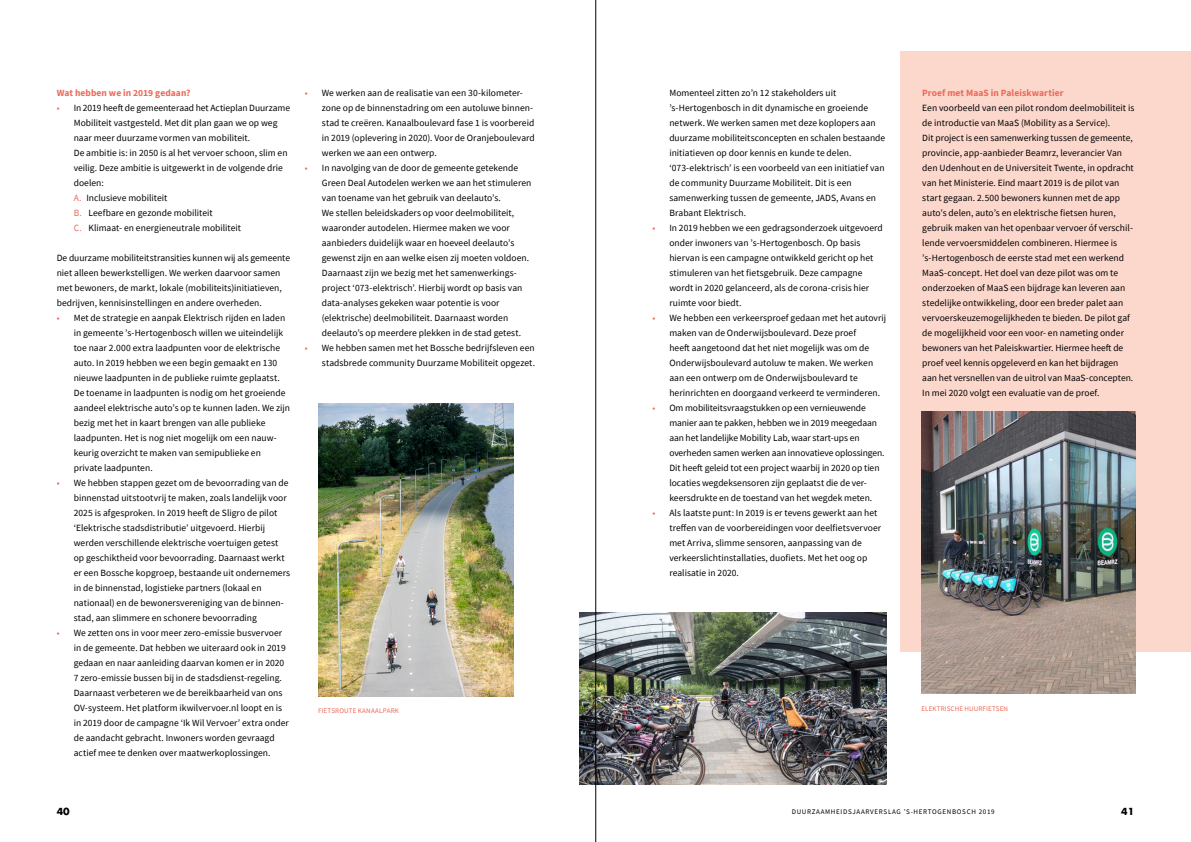
<style>
.page{position:relative;width:1191px;height:842px;background:#fff}
.page>*{position:absolute;margin:0;border:0;box-sizing:border-box;transform-origin:0 0}
.t1{font:9.5px/15px "Source Sans Pro";letter-spacing:.005em;color:#000}
.t2{font:700 9.5px "Source Sans Pro";letter-spacing:.01em;color:#ed6a59}
.t3{font:700 9.5px "Futura Std";color:#000}
.t4{font:7px "Source Sans Pro";letter-spacing:.1em;color:#000}
.t5{font:7px "Source Sans Pro";letter-spacing:.015em;color:#ed6a59}
.s1{color:#ed6a59}
</style>
<div class="page">
<div style="left:900px;top:51px;width:291px;height:600px;background:#fbd7cc"></div>
<img style="left:921px;top:411px;width:214px;height:282px">
<img style="left:318px;top:404px;width:195px;height:292px">
<img style="left:579px;top:612px;width:307px;height:173px">
<hr style="left:595px;top:0;width:1px;height:842px;background:#000">
<p class="t2" style="left:57px;top:86px;width:135px">Wat hebben we in 2019 gedaan?</p>
<p class="t1" style="left:74px;top:100px;width:218px;text-indent:-17px"><span class="s1">•</span> In 2019 heeft de gemeenteraad het Actieplan Duurzame Mobiliteit vastgesteld. Met dit plan gaan we op weg naar meer duurzame vormen van mobiliteit.<br>De ambitie is: in 2050 is al het vervoer schoon, slim en veilig. Deze ambitie is uitgewerkt in de volgende drie doelen:<br><span class="s1">A.</span> Inclusieve mobiliteit<br><span class="s1">B.</span> Leefbare en gezonde mobiliteit<br><span class="s1">C.</span> Klimaat- en energieneutrale mobiliteit</p>
<p class="t1" style="left:57px;top:250px;width:235px">De duurzame mobiliteitstransities kunnen wij als gemeente niet alleen bewerkstelligen. We werken daarvoor samen met bewoners, de markt, lokale (mobiliteits)initiatieven, bedrijven, kennisinstellingen en andere overheden.</p>
<p class="t1" style="left:74px;top:310px;width:218px;text-indent:-17px"><span class="s1">•</span> Met de strategie en aanpak Elektrisch rijden en laden in gemeente ’s-Hertogenbosch willen we uiteindelijk toe naar 2.000 extra laadpunten voor de elektrische auto. In 2019 hebben we een begin gemaakt en 130 nieuwe laadpunten in de publieke ruimte geplaatst.<br>De toename in laadpunten is nodig om het groeiende aandeel elektrische auto’s op te kunnen laden. We zijn bezig met het in kaart brengen van alle publieke laadpunten. Het is nog niet mogelijk om een nauw&shy;keurig overzicht te maken van semipublieke en private laadpunten.</p>
<p class="t1" style="left:74px;top:475px;width:218px;text-indent:-17px"><span class="s1">•</span> We hebben stappen gezet om de bevoorrading van de binnenstad uitstootvrij te maken, zoals landelijk voor 2025 is afgesproken. In 2019 heeft de Sligro de pilot ‘Elektrische stadsdistributie’ uitgevoerd. Hierbij werden verschillende elektrische voertuigen getest op geschiktheid voor bevoorrading. Daarnaast werkt er een Bossche kopgroep, bestaande uit ondernemers in de binnenstad, logistieke partners (lokaal en nationaal) en de bewonersvereniging van de binnen&shy;stad, aan slimmere en schonere bevoorrading</p>
<p class="t1" style="left:74px;top:625px;width:217px;text-indent:-17px"><span class="s1">•</span> We zetten ons in voor meer zero-emissie busvervoer in de gemeente. Dat hebben we uiteraard ook in 2019 gedaan en naar aanleiding daarvan komen er in 2020<br>7 zero-emissie bussen bij in de stadsdienst-regeling.<br>Daarnaast verbeteren we de bereikbaarheid van ons OV-systeem. Het platform ikwilvervoer.nl loopt en is in 2019 door de campagne ‘Ik Wil Vervoer’ extra onder de aandacht gebracht. Inwoners worden gevraagd actief mee te denken over maatwerkoplossingen.</p>
<p class="t1" style="left:322px;top:85px;width:214px;text-indent:-17px"><span class="s1">•</span> We werken aan de realisatie van een 30-kilometer&shy;zone op de binnenstadring om een autoluwe binnen&shy;stad te creëren. Kanaalboulevard fase 1 is voorbereid in 2019 (oplevering in 2020). Voor de Oranjeboulevard werken we aan een ontwerp.</p>
<p class="t1" style="left:322px;top:160px;width:211px;text-indent:-17px"><span class="s1">•</span> In navolging van de door de gemeente getekende Green Deal Autodelen werken we aan het stimuleren van toename van het gebruik van deelauto’s.<br>We stellen beleidskaders op voor deelmobiliteit, waaronder autodelen. Hiermee maken we voor aanbieders duidelijk waar en hoeveel deelauto’s gewenst zijn en aan welke eisen zij moeten voldoen.<br>Daarnaast zijn we bezig met het samenwerkings&shy;project ‘073-elektrisch’. Hierbij wordt op basis van data-analyses gekeken waar potentie is voor (elektrische) deelmobiliteit. Daarnaast worden deelauto’s op meerdere plekken in de stad getest.</p>
<p class="t1" style="left:305px;top:340px;width:232px;text-align:right"><span class="s1">•</span> We hebben samen met het Bossche bedrijfsleven een stadsbrede community Duurzame Mobiliteit opgezet.</p>
<p class="t1" style="left:669px;top:85px;width:217px">Momenteel zitten zo’n 12 stakeholders uit ’s-Hertogenbosch in dit dynamische en groeiende netwerk. We werken samen met deze koplopers aan duurzame mobiliteitsconcepten en schalen bestaande initiatieven op door kennis en kunde te delen. ‘073-elektrisch’ is een voorbeeld van een initiatief van de community Duurzame Mobiliteit. Dit is een samenwerking tussen de gemeente, JADS, Avans en Brabant Elektrisch.</p>
<p class="t1" style="left:669px;top:220px;width:215px;text-indent:-17px"><span class="s1">•</span> In 2019 hebben we een gedragsonderzoek uitgevoerd onder inwoners van ’s-Hertogenbosch. Op basis hiervan is een campagne ontwikkeld gericht op het stimuleren van het fietsgebruik. Deze campagne wordt in 2020 gelanceerd, als de corona-crisis hier ruimte voor biedt.</p>
<p class="t1" style="left:669px;top:310px;width:218px;text-indent:-17px"><span class="s1">•</span> We hebben een verkeersproef gedaan met het autovrij maken van de Onderwijsboulevard. Deze proef<br>heeft aangetoond dat het niet mogelijk was om de Onderwijsboulevard autoluw te maken. We werken aan een ontwerp om de Onderwijsboulevard te herinrichten en doorgaand verkeerd te verminderen.</p>
<p class="t1" style="left:669px;top:400px;width:217px;text-indent:-17px"><span class="s1">•</span> Om mobiliteitsvraagstukken op een vernieuwende manier aan te pakken, hebben we in 2019 meegedaan aan het landelijke Mobility Lab, waar start-ups en overheden samen werken aan innovatieve oplossingen.<br>Dit heeft geleid tot een project waarbij in 2020 op tien locaties wegdeksensoren zijn geplaatst die de ver&shy;keersdrukte en de toestand van het wegdek meten.</p>
<p class="t1" style="left:669px;top:505px;width:213px;text-indent:-17px"><span class="s1">•</span> Als laatste punt: In 2019 is er tevens gewerkt aan het treffen van de voorbereidingen voor deelfietsvervoer met Arriva, slimme sensoren, aanpassing van de verkeerslichtinstallaties, duofiets. Met het oog op realisatie in 2020.</p>
<p class="t2" style="left:922px;top:86px;width:143px">Proef met MaaS in Paleiskwartier</p>
<p class="t1" style="left:922px;top:100px;width:213px">Een voorbeeld van een pilot rondom deelmobiliteit is de introductie van MaaS (Mobility as a Service).<br>Dit project is een samenwerking tussen de gemeente, provincie, app-aanbieder Beamrz, leverancier Van den Udenhout en de Universiteit Twente, in opdracht van het Ministerie. Eind maart 2019 is de pilot van start gegaan. 2.500 bewoners kunnen met de app auto’s delen, auto’s en elektrische fietsen huren, gebruik maken van het openbaar vervoer óf verschil&shy;lende vervoersmiddelen combineren. Hiermee is ’s-Hertogenbosch de eerste stad met een werkend MaaS-concept. Het doel van deze pilot was om te onderzoeken of MaaS een bijdrage kan leveren aan stedelijke ontwikkeling, door een breder palet aan vervoerskeuzemogelijkheden te bieden. De pilot gaf de mogelijkheid voor een voor- en nameting onder bewoners van het Paleiskwartier. Hiermee heeft de proef veel kennis opgeleverd en kan het bijdragen aan het versnellen van de uitrol van MaaS-concepten.<br>In mei 2020 volgt een evaluatie van de proef.</p>
<p class="t5" style="left:318px;top:706px;width:82px">FIETSROUTE KANAALPARK</p>
<p class="t5" style="left:921px;top:704px;width:88px">ELEKTRISCHE HUURFIETSEN</p>
<p class="t3" style="left:57px;top:805px;width:15px">40</p>
<p class="t4" style="left:791px;top:808px;width:204px">DUURZAAMHEIDSJAARVERSLAG ’S-HERTOGENBOSCH 2019</p>
<p class="t3" style="left:1121px;top:805px;width:15px">41</p>
</div>
